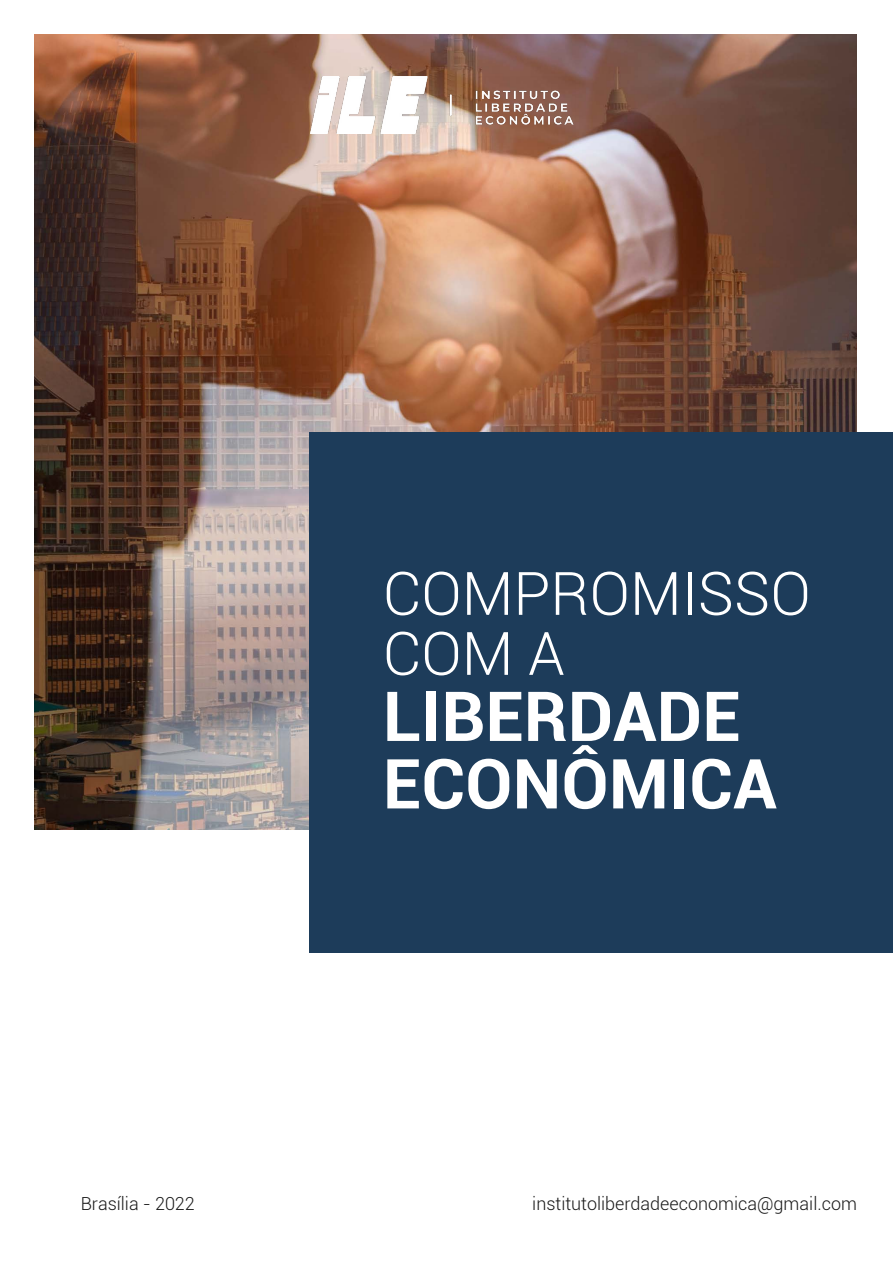
<style>
.page{position:relative;width:893px;height:1263px;background:#fff}
.page>*{position:absolute;margin:0;border:0;box-sizing:border-box;transform-origin:0 0}
.t1{font:700 69px/67.5px "Roboto";color:#fff}
.t2{font:300 60px/60px "Roboto";color:#fff}
.t3{font:300 18px "Roboto";color:#191919}
</style>
<div class="page">
<img style="left:34px;top:34px;width:823px;height:795px">
<div style="left:309px;top:432px;width:584px;height:520px;background:#1d3c5a"></div>
<img style="left:311px;top:77px;width:265px;height:57px">
<p class="t3" style="left:81px;top:1191px;width:116px">Brasília - 2022</p>
<h2 class="t2" style="left:383px;top:561px;width:429px">COMPROMISSO<br>COM A</h2>
<h1 class="t1" style="left:383px;top:680px;width:395px">LIBERDADE<br>ECONÔMICA</h1>
<p class="t3" style="left:532px;top:1191px;width:326px">institutoliberdadeeconomica@gmail.com</p>
</div>
